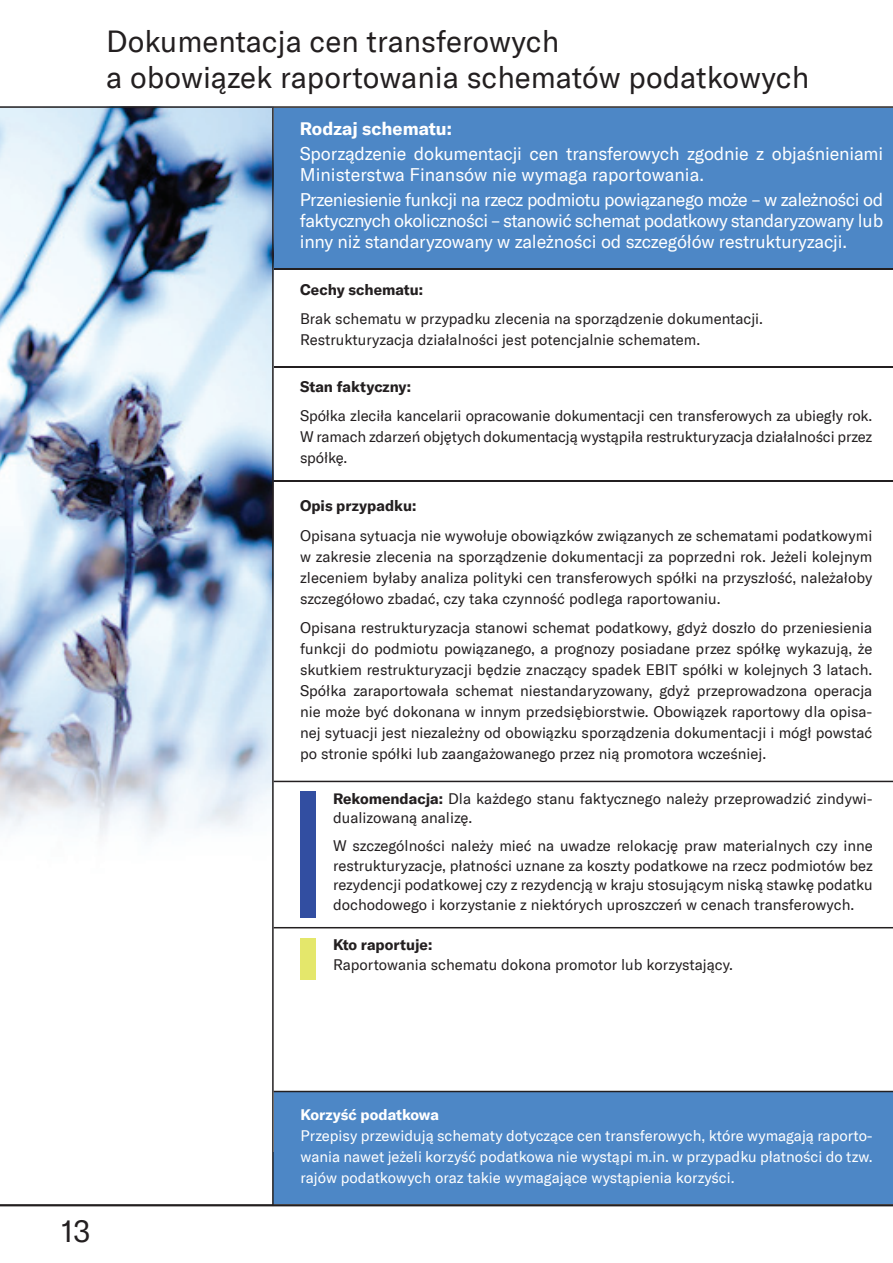
<style>
.page{position:relative;width:893px;height:1263px;background:#fff}
.page>*{position:absolute;margin:0;border:0;box-sizing:border-box;transform-origin:0 0}
.t1{font:30px/36px "GT America";color:#231f20}
.t2{font:18px/21px "GT America";letter-spacing:-.01em;color:#fff}
.t3{font:700 18px "GT America";color:#fff}
.t4{font:15px/21px "GT America";color:#231f20;text-align:justify}
.t5{font:15px/21px "GT America";color:#fff;text-align:justify}
.t6{font:700 15px "GT America";color:#231f20}
.t7{font:700 15px "GT America";color:#fff}
.s1{font-weight:700}
</style>
<div class="page">
<hr style="left:0;top:1204px;width:893px;height:2px;background:#231f20">
<div style="left:274px;top:1091px;width:619px;height:113px;background:#4d87c6"></div>
<div style="left:273px;top:108px;width:620px;height:160px;background:#4d87c6"></div>
<hr style="left:273px;top:268px;width:620px;height:1px;background:#231f20">
<hr style="left:273px;top:366px;width:620px;height:1px;background:#231f20">
<hr style="left:273px;top:480px;width:620px;height:2px;background:#231f20">
<img style="left:0;top:108px;width:272px;height:728px">
<hr style="left:0;top:106px;width:893px;height:2px;background:#231f20">
<hr style="left:272px;top:108px;width:2px;height:1098px;background:#231f20">
<hr style="left:274px;top:781px;width:619px;height:1px;background:#231f20">
<hr style="left:274px;top:927px;width:619px;height:1px;background:#231f20">
<div style="left:300px;top:792px;width:16px;height:126px;background:#324ea1"></div>
<div style="left:300px;top:938px;width:16px;height:41px;background:#e4e76b"></div>
<hr style="left:274px;top:1091px;width:619px;height:1px;background:#231f20">
<h1 class="t1" style="left:106px;top:23px;width:704px">Dokumentacja cen transferowych<br>a obowiązek raportowania schematów podatkowych</h1>
<p class="t3" style="left:300px;top:117px;width:154px">Rodzaj schematu:</p>
<p class="t2" style="left:300px;top:143px;width:585px">Sporządzenie dokumentacji cen transferowych zgodnie z objaśnieniami<br>Ministerstwa Finansów nie wymaga raportowania.</p>
<p class="t2" style="left:300px;top:189px;width:585px;text-align:justify">Przeniesienie funkcji na rzecz podmiotu powiązanego może – w zależności od faktycznych okoliczności – stanowić schemat podatkowy standaryzowany lub inny niż standaryzowany w zależności od szczegółów restrukturyzacji.</p>
<p class="t6" style="left:300px;top:280px;width:125px">Cechy schematu:</p>
<p class="t4" style="left:300px;top:309px;width:465px">Brak schematu w przypadku zlecenia na sporządzenie dokumentacji.<br>Restrukturyzacja działalności jest potencjalnie schematem.</p>
<p class="t6" style="left:300px;top:377px;width:112px">Stan faktyczny:</p>
<p class="t4" style="left:300px;top:405px;width:574px">Spółka zleciła kancelarii opracowanie dokumentacji cen transferowych za ubiegły rok.<br>W ramach zdarzeń objętych dokumentacją wystąpiła restrukturyzacja działalności przez spółkę.</p>
<p class="t6" style="left:300px;top:497px;width:118px">Opis przypadku:</p>
<p class="t4" style="left:300px;top:525px;width:574px">Opisana sytuacja nie wywołuje obowiązków związanych ze schematami podatkowymi w zakresie zlecenia na sporządzenie dokumentacji za poprzedni rok. Jeżeli kolejnym zleceniem byłaby analiza polityki cen transferowych spółki na przyszłość, należałoby szczegółowo zbadać, czy taka czynność podlega raportowaniu.</p>
<p class="t4" style="left:300px;top:618px;width:574px">Opisana restrukturyzacja stanowi schemat podatkowy, gdyż doszło do przeniesienia funkcji do podmiotu powiązanego, a prognozy posiadane przez spółkę wykazują, że skutkiem restrukturyzacji będzie znaczący spadek EBIT spółki w kolejnych 3 latach.<br>Spółka zaraportowała schemat niestandaryzowany, gdyż przeprowadzona operacja nie może być dokonana w innym przedsiębiorstwie. Obowiązek raportowy dla opisa&shy;nej sytuacji jest niezależny od obowiązku sporządzenia dokumentacji i mógł powstać po stronie spółki lub zaangażowanego przez nią promotora wcześniej.</p>
<p class="t4" style="left:333px;top:789px;width:541px;line-height:19.5px"><span class="s1">Rekomendacja:</span> Dla każdego stanu faktycznego należy przeprowadzić zindywi&shy;dualizowaną analizę.</p>
<p class="t4" style="left:333px;top:836px;width:541px;line-height:19.5px">W szczególności należy mieć na uwadze relokację praw materialnych czy inne restrukturyzacje, płatności uznane za koszty podatkowe na rzecz podmiotów bez rezydencji podatkowej czy z rezydencją w kraju stosującym niską stawkę podatku dochodowego i korzystanie z niektórych uproszczeń w cenach transferowych.</p>
<p class="t6" style="left:333px;top:935px;width:101px">Kto raportuje:</p>
<p class="t4" style="left:333px;top:954px;width:401px">Raportowania schematu dokona promotor lub korzystający.</p>
<h1 class="t1" style="left:62px;top:1214px;width:30px">13</h1>
<p class="t7" style="left:300px;top:1106px;width:140px">Korzyść podatkowa</p>
<p class="t5" style="left:300px;top:1125px;width:574px">Przepisy przewidują schematy dotyczące cen transferowych, które wymagają raporto&shy;wania nawet jeżeli korzyść podatkowa nie wystąpi m.in. w przypadku płatności do tzw. rajów podatkowych oraz takie wymagające wystąpienia korzyści.</p>
</div>
